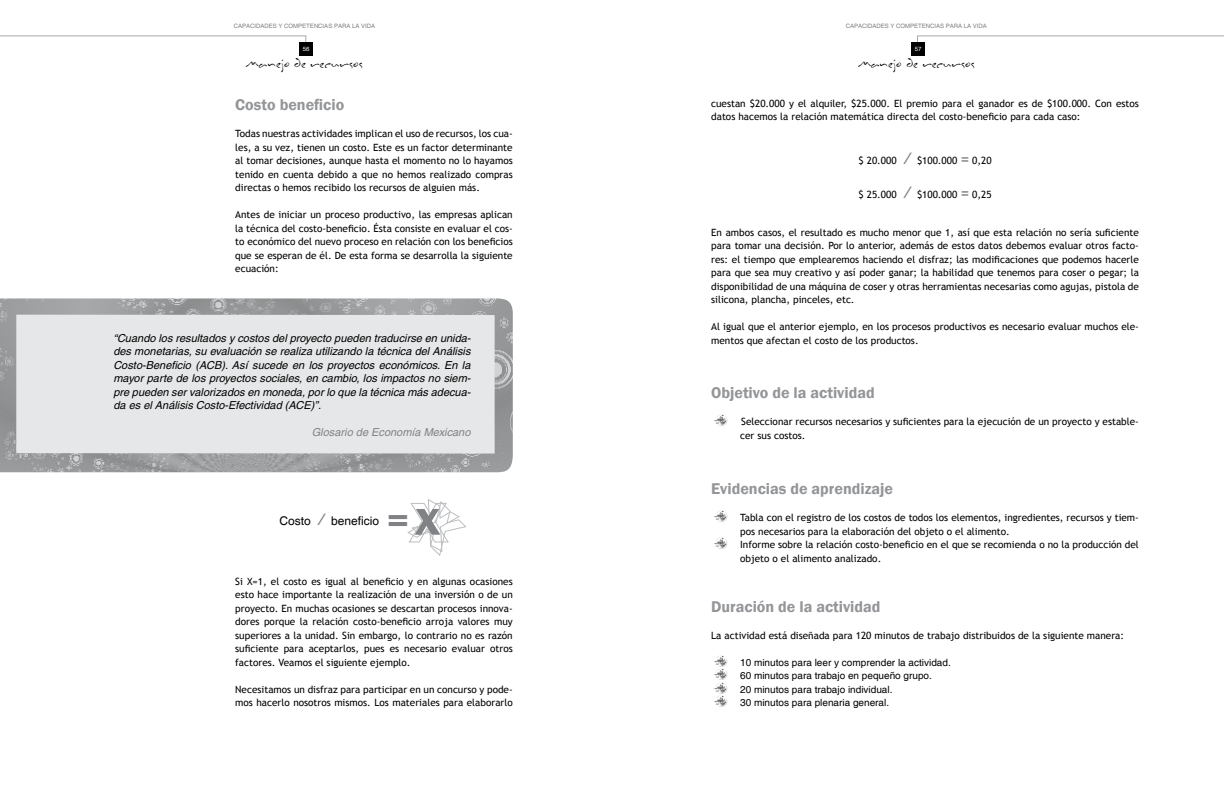
<style>
.page{position:relative;width:1224px;height:792px;background:#fff}
.page>*{position:absolute;margin:0;border:0;box-sizing:border-box;transform-origin:0 0}
.t1{font:600 37.1px "Franklin Gothic";color:#808285}
.t2{font:600 16px "Franklin Gothic";color:#939598}
.t3{font:14px "Inkburrow";color:#000}
.t4{font:12px "Helvetica";color:#000}
.t5{font:italic 11px/13.5px "Helvetica";color:#000;text-align:justify}
.t6{font:italic 11px "Helvetica";color:#808285}
.t7{font:10px/13.5px "Trebuchet MS";color:#000;text-align:justify}
.t8{font:10px/13.5px "Helvetica";color:#000}
.t9{font:6px "Helvetica";color:#808285}
.t10{font:6px "Helvetica";color:#fff}
.s1{font-family:"Franklin Gothic";font-weight:800;font-size:17px;color:#808285}
.s2{font-size:52.1px}
.s3{font-weight:700;font-size:15px;color:#808285}
.s4{font-family:"S Hia";font-size:18px}
</style>
<div class="page">
<svg style="left:917px;top:35px;width:307px;height:7px"></svg>
<div style="left:911px;top:42px;width:14px;height:13px;background:#000"></div>
<svg style="left:0;top:35px;width:307px;height:7px"></svg>
<div style="left:299px;top:42px;width:14px;height:13px;background:#000"></div>
<img style="left:0;top:298px;width:513px;height:174px">
<div style="left:16px;top:315px;width:479px;height:139px;background:#e6e7e8"></div>
<svg style="left:407px;top:499px;width:60px;height:57px"></svg>
<p class="t9" style="left:234px;top:23px;width:143px">CAPACIDADES Y COMPETENCIAS PARA LA VIDA</p>
<p class="t9" style="left:846px;top:23px;width:143px">CAPACIDADES Y COMPETENCIAS PARA LA VIDA</p>
<p class="t10" style="left:303px;top:45px;width:8px">56</p>
<p class="t10" style="left:915px;top:45px;width:8px">57</p>
<h3 class="t3" style="left:245px;top:55px;width:119px">Manejo de recursos</h3>
<h3 class="t3" style="left:857px;top:55px;width:119px">Manejo de recursos</h3>
<h2 class="t2" style="left:235px;top:95px;width:111px">Costo beneficio</h2>
<p class="t7" style="left:235px;top:127px;width:279px">Todas nuestras actividades implican el uso de recursos, los cua&shy;les, a su vez, tienen un costo. Este es un factor determinante al tomar decisiones, aunque hasta el momento no lo hayamos tenido en cuenta debido a que no hemos realizado compras directas o hemos recibido los recursos de alguien más.</p>
<p class="t7" style="left:235px;top:208px;width:279px">Antes de iniciar un proceso productivo, las empresas aplican la técnica del costo-beneficio. Ésta consiste en evaluar el cos&shy;to económico del nuevo proceso en relación con los beneficios que se esperan de él. De esta forma se desarrolla la siguiente ecuación:</p>
<p class="t5" style="left:113px;top:331px;width:359px">“Cuando los resultados y costos del proyecto pueden traducirse en unida&shy;des monetarias, su evaluación se realiza utilizando la técnica del Análisis Costo-Beneficio (ACB). Así sucede en los proyectos económicos. En la mayor parte de los proyectos sociales, en cambio, los impactos no siem&shy;pre pueden ser valorizados en moneda, por lo que la técnica más adecua&shy;da es el Análisis Costo-Efectividad (ACE)”.</p>
<p class="t6" style="left:312px;top:426px;width:160px">Glosario de Economía Mexicano</p>
<p class="t4" style="left:279px;top:514px;width:101px">Costo <span class="s1">∕</span> beneficio</p>
<h1 class="t1" style="left:387px;top:497px;width:55px">=<span class="s2">x</span></h1>
<p class="t7" style="left:235px;top:575px;width:279px">Si X=1, el costo es igual al beneficio y en algunas ocasiones esto hace importante la realización de una inversión o de un proyecto. En muchas ocasiones se descartan procesos innova&shy;dores porque la relación costo-beneficio arroja valores muy superiores a la unidad. Sin embargo, lo contrario no es razón suficiente para aceptarlos, pues es necesario evaluar otros factores. Veamos el siguiente ejemplo.</p>
<p class="t7" style="left:235px;top:683px;width:279px">Necesitamos un disfraz para participar en un concurso y pode&shy;mos hacerlo nosotros mismos. Los materiales para elaborarlo</p>
<p class="t7" style="left:711px;top:96px;width:429px">cuestan $20.000 y el alquiler, $25.000. El premio para el ganador es de $100.000. Con estos datos hacemos la relación matemática directa del costo-beneficio para cada caso:</p>
<p class="t7" style="left:859px;top:154px;width:135px">$ 20.000 <span class="s1">∕</span> $100.000 <span class="s3">=</span> 0,20</p>
<p class="t7" style="left:859px;top:188px;width:135px">$ 25.000 <span class="s1">∕</span> $100.000 <span class="s3">=</span> 0,25</p>
<p class="t7" style="left:711px;top:226px;width:429px">En ambos casos, el resultado es mucho menor que 1, así que esta relación no sería suficiente para tomar una decisión. Por lo anterior, además de estos datos debemos evaluar otros facto&shy;res: el tiempo que emplearemos haciendo el disfraz; las modificaciones que podemos hacerle para que sea muy creativo y así poder ganar; la habilidad que tenemos para coser o pegar; la disponibilidad de una máquina de coser y otras herramientas necesarias como agujas, pistola de silicona, plancha, pinceles, etc.</p>
<p class="t7" style="left:711px;top:320px;width:429px">Al igual que el anterior ejemplo, en los procesos productivos es necesario evaluar muchos ele&shy;mentos que afectan el costo de los productos.</p>
<h2 class="t2" style="left:711px;top:383px;width:165px">Objetivo de la actividad</h2>
<p class="t7" style="left:740px;top:415px;width:400px;text-indent:-28px"><span class="s4">S</span> Seleccionar recursos necesarios y suficientes para la ejecución de un proyecto y estable&shy;cer sus costos.</p>
<h2 class="t2" style="left:711px;top:479px;width:183px">Evidencias de aprendizaje</h2>
<p class="t7" style="left:712px;top:511px;width:428px"><span class="s4">S</span> Tabla con el registro de los costos de todos los elementos, ingredientes, recursos y tiem-</p>
<p class="t7" style="left:740px;top:525px;width:271px">pos necesarios para la elaboración del objeto o el alimento.</p>
<p class="t7" style="left:712px;top:538px;width:428px"><span class="s4">S</span> Informe sobre la relación costo-beneficio en el que se recomienda o no la producción del</p>
<p class="t7" style="left:740px;top:552px;width:143px">objeto o el alimento analizado.</p>
<h2 class="t2" style="left:711px;top:597px;width:171px">Duración de la actividad</h2>
<p class="t7" style="left:711px;top:629px;width:414px">La actividad está diseñada para 120 minutos de trabajo distribuidos de la siguiente manera:</p>
<p class="t8" style="left:712px;top:656px;width:240px"><span class="s4">S</span> 10 minutos para leer y comprender la actividad.<br><span class="s4">S</span> 60 minutos para trabajo en pequeño grupo.<br><span class="s4">S</span> 20 minutos para trabajo individual.<br><span class="s4">S</span> 30 minutos para plenaria general.</p>
</div>
